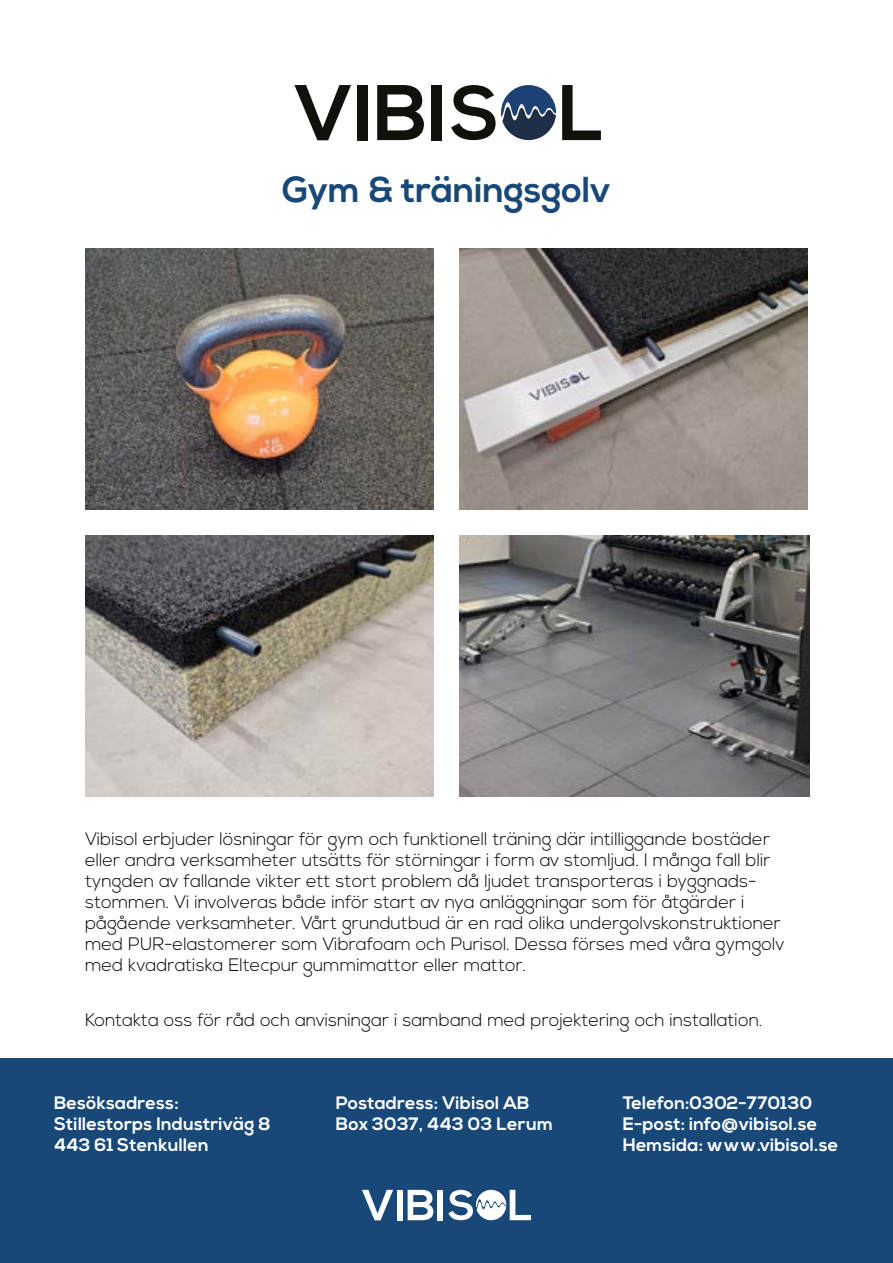
<style>
.page{position:relative;width:893px;height:1263px;background:#fff}
.page>*{position:absolute;margin:0;border:0;box-sizing:border-box;transform-origin:0 0}
.t1{font:700 36px "Nexa";color:#184877}
.t2{font:300 18px/21px "Nexa";color:#000}
.t3{font:700 18px/21px "Nexa";letter-spacing:.01em;color:#fff}
</style>
<div class="page">
<img style="left:459px;top:535px;width:350px;height:261px">
<img style="left:85px;top:249px;width:349px;height:260px">
<svg style="left:294px;top:85px;width:57px;height:55px"></svg>
<div style="left:357px;top:85px;width:11px;height:55px;background:#12100b"></div>
<svg style="left:377px;top:85px;width:47px;height:55px"></svg>
<div style="left:431px;top:85px;width:11px;height:55px;background:#12100b"></div>
<svg style="left:562px;top:85px;width:39px;height:55px"></svg>
<svg style="left:451px;top:85px;width:105px;height:55px"></svg>
<div style="left:0;top:1058px;width:893px;height:205px;background:#184877"></div>
<svg style="left:362px;top:1190px;width:31px;height:30px"></svg>
<div style="left:397px;top:1190px;width:5px;height:30px;background:#fff"></div>
<svg style="left:408px;top:1190px;width:25px;height:30px"></svg>
<div style="left:437px;top:1190px;width:6px;height:30px;background:#fff"></div>
<svg style="left:448px;top:1190px;width:83px;height:30px"></svg>
<img style="left:459px;top:249px;width:349px;height:260px">
<img style="left:85px;top:535px;width:349px;height:261px">
<h1 class="t1" style="left:282px;top:168px;width:330px">Gym &amp; träningsgolv</h1>
<p class="t2" style="left:85px;top:829px;width:701px">Vibisol erbjuder lösningar för gym och funktionell träning där intilliggande bostäder eller andra verksamheter utsätts för störningar i form av stomljud. I många fall blir tyngden av fallande vikter ett stort problem då ljudet transporteras i byggnads&shy;stommen. Vi involveras både inför start av nya anläggningar som för åtgärder i pågående verksamheter. Vårt grundutbud är en rad olika undergolvskonstruktioner med PUR-elastomerer som Vibrafoam och Purisol. Dessa förses med våra gymgolv med kvadratiska Eltecpur gummimattor eller mattor.</p>
<p class="t2" style="left:85px;top:1010px;width:679px">Kontakta oss för råd och anvisningar i samband med projektering och installation.</p>
<p class="t3" style="left:54px;top:1093px;width:218px">Besöksadress:<br>Stillestorps Industriväg 8<br>443 61 Stenkullen</p>
<p class="t3" style="left:336px;top:1093px;width:219px">Postadress: Vibisol AB<br>Box 3037, 443 03 Lerum</p>
<p class="t3" style="left:623px;top:1093px;width:217px">Telefon:0302-770130<br>E-post: info@vibisol.se<br>Hemsida: www.vibisol.se</p>
</div>
